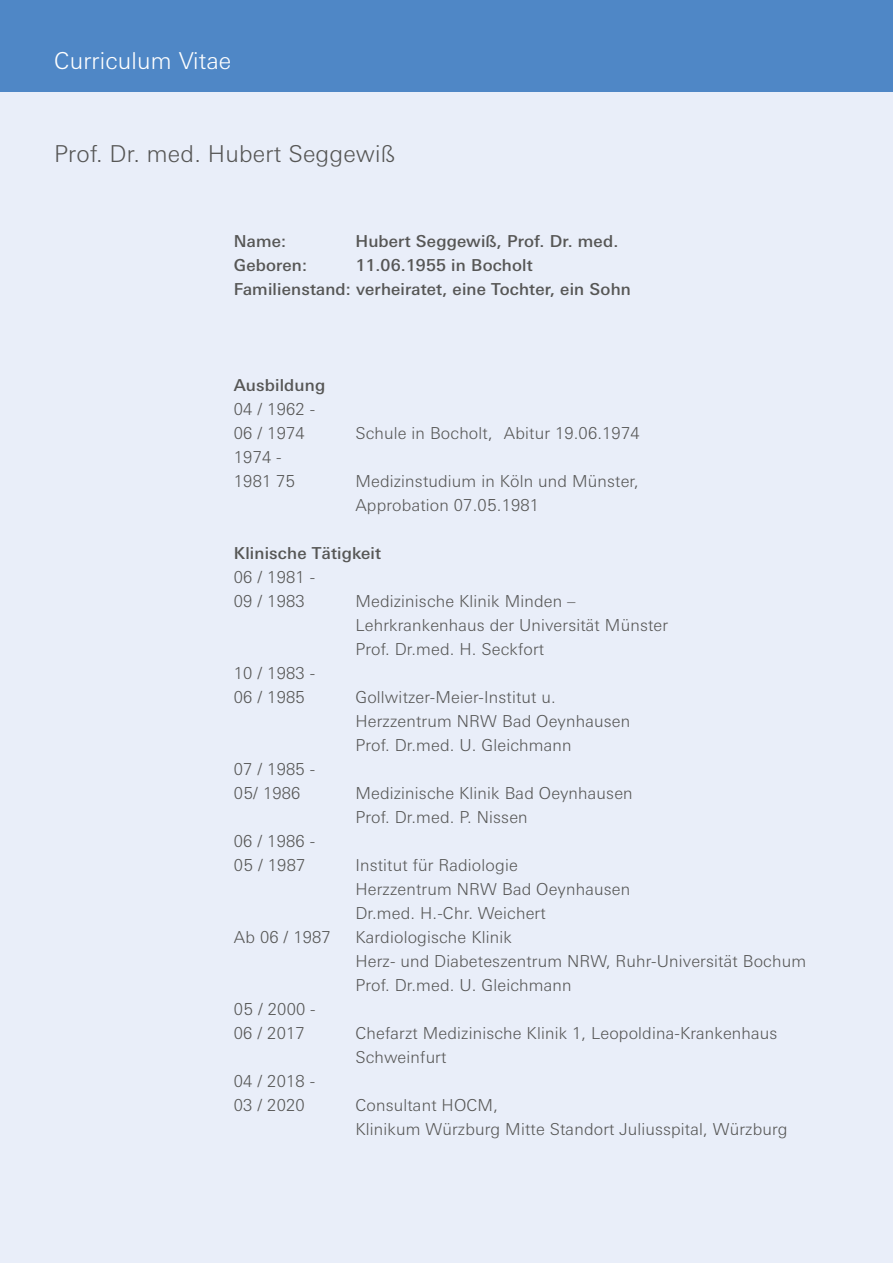
<style>
.page{position:relative;width:893px;height:1263px;background:#fff}
.page>*{position:absolute;margin:0;border:0;box-sizing:border-box;transform-origin:0 0}
.Name_der_Person{font:300 23.4px "LT Univers Basic";letter-spacing:.01em;color:#565655}
.Überschrift{font:300 23.4px "LT Univers Basic";letter-spacing:.01em;color:#fff}
.Text{font:300 16.5px/24px "LT Univers Basic";letter-spacing:.01em;color:#565655}
.Text-2{font:500 16.5px "LT Univers Basic";letter-spacing:.01em;color:#565655}
.Zwischentitel{font:500 16.5px "LT Univers Basic";letter-spacing:.01em;color:#565655}
</style>
<div class="page">
<div style="left:0;top:92px;width:893px;height:1171px;background:#e9eef9"></div>
<div style="left:0;top:0;width:893px;height:92px;background:#4f87c6"></div>
<p class="Überschrift" style="left:54px;top:47px;width:179px">Curriculum Vitae</p>
<p class="Name_der_Person" style="left:54px;top:140px;width:343px">Prof. Dr. med. Hubert Seggewiß</p>
<p class="Text-2" style="left:234px;top:231px;width:54px">Name:</p>
<p class="Text-2" style="left:355px;top:231px;width:264px">Hubert Seggewiß, Prof. Dr. med.</p>
<p class="Text-2" style="left:234px;top:255px;width:75px">Geboren:</p>
<p class="Text-2" style="left:355px;top:255px;width:179px">11.06.1955 in Bocholt</p>
<p class="Text-2" style="left:234px;top:279px;width:399px">Familienstand: verheiratet, eine Tochter, ein Sohn</p>
<p class="Zwischentitel" style="left:234px;top:375px;width:93px">Ausbildung</p>
<p class="Text" style="left:234px;top:397px;width:83px">04 / 1962 -<br>06 / 1974</p>
<p class="Text" style="left:355px;top:421px;width:286px">Schule in Bocholt, Abitur 19.06.1974</p>
<p class="Text" style="left:234px;top:445px;width:63px">1974 -<br>1981 75</p>
<p class="Text" style="left:355px;top:469px;width:285px">Medizinstudium in Köln und Münster,</p>
<p class="Text" style="left:355px;top:493px;width:185px">Approbation 07.05.1981</p>
<p class="Zwischentitel" style="left:234px;top:543px;width:149px">Klinische Tätigkeit</p>
<p class="Text" style="left:234px;top:565px;width:83px">06 / 1981 -</p>
<p class="Text" style="left:234px;top:589px;width:72px">09 / 1983</p>
<p class="Text" style="left:355px;top:589px;width:222px">Medizinische Klinik Minden –</p>
<p class="Text" style="left:355px;top:613px;width:314px">Lehrkrankenhaus der Universität Münster</p>
<p class="Text" style="left:355px;top:637px;width:190px">Prof. Dr.med. H. Seckfort</p>
<p class="Text" style="left:234px;top:661px;width:83px">10 / 1983 -<br>06 / 1985</p>
<p class="Text" style="left:355px;top:685px;width:202px">Gollwitzer-Meier-Institut u.</p>
<p class="Text" style="left:355px;top:709px;width:276px">Herzzentrum NRW Bad Oeynhausen<br>Prof. Dr.med. U. Gleichmann</p>
<p class="Text" style="left:234px;top:757px;width:83px">07 / 1985 -</p>
<p class="Text" style="left:234px;top:781px;width:68px">05/ 1986</p>
<p class="Text" style="left:355px;top:781px;width:279px">Medizinische Klinik Bad Oeynhausen</p>
<p class="Text" style="left:355px;top:805px;width:174px">Prof. Dr.med. P. Nissen</p>
<p class="Text" style="left:234px;top:829px;width:83px">06 / 1986 -<br>05 / 1987</p>
<p class="Text" style="left:355px;top:853px;width:164px">Institut für Radiologie</p>
<p class="Text" style="left:355px;top:877px;width:276px">Herzzentrum NRW Bad Oeynhausen</p>
<p class="Text" style="left:355px;top:901px;width:192px">Dr.med. H.-Chr. Weichert</p>
<p class="Text" style="left:234px;top:925px;width:98px">Ab 06 / 1987</p>
<p class="Text" style="left:355px;top:925px;width:158px">Kardiologische Klinik</p>
<p class="Text" style="left:355px;top:949px;width:452px">Herz- und Diabeteszentrum NRW, Ruhr-Universität Bochum</p>
<p class="Text" style="left:355px;top:973px;width:218px">Prof. Dr.med. U. Gleichmann</p>
<p class="Text" style="left:234px;top:997px;width:83px">05 / 2000 -<br>06 / 2017</p>
<p class="Text" style="left:355px;top:1021px;width:424px">Chefarzt Medizinische Klinik 1, Leopoldina-Krankenhaus</p>
<p class="Text" style="left:355px;top:1045px;width:93px">Schweinfurt</p>
<p class="Text" style="left:234px;top:1069px;width:83px">04 / 2018 -</p>
<p class="Text" style="left:234px;top:1093px;width:72px">03 / 2020</p>
<p class="Text" style="left:355px;top:1093px;width:144px">Consultant HOCM,</p>
<p class="Text" style="left:355px;top:1117px;width:434px">Klinikum Würzburg Mitte Standort Juliusspital, Würzburg</p>
</div>
